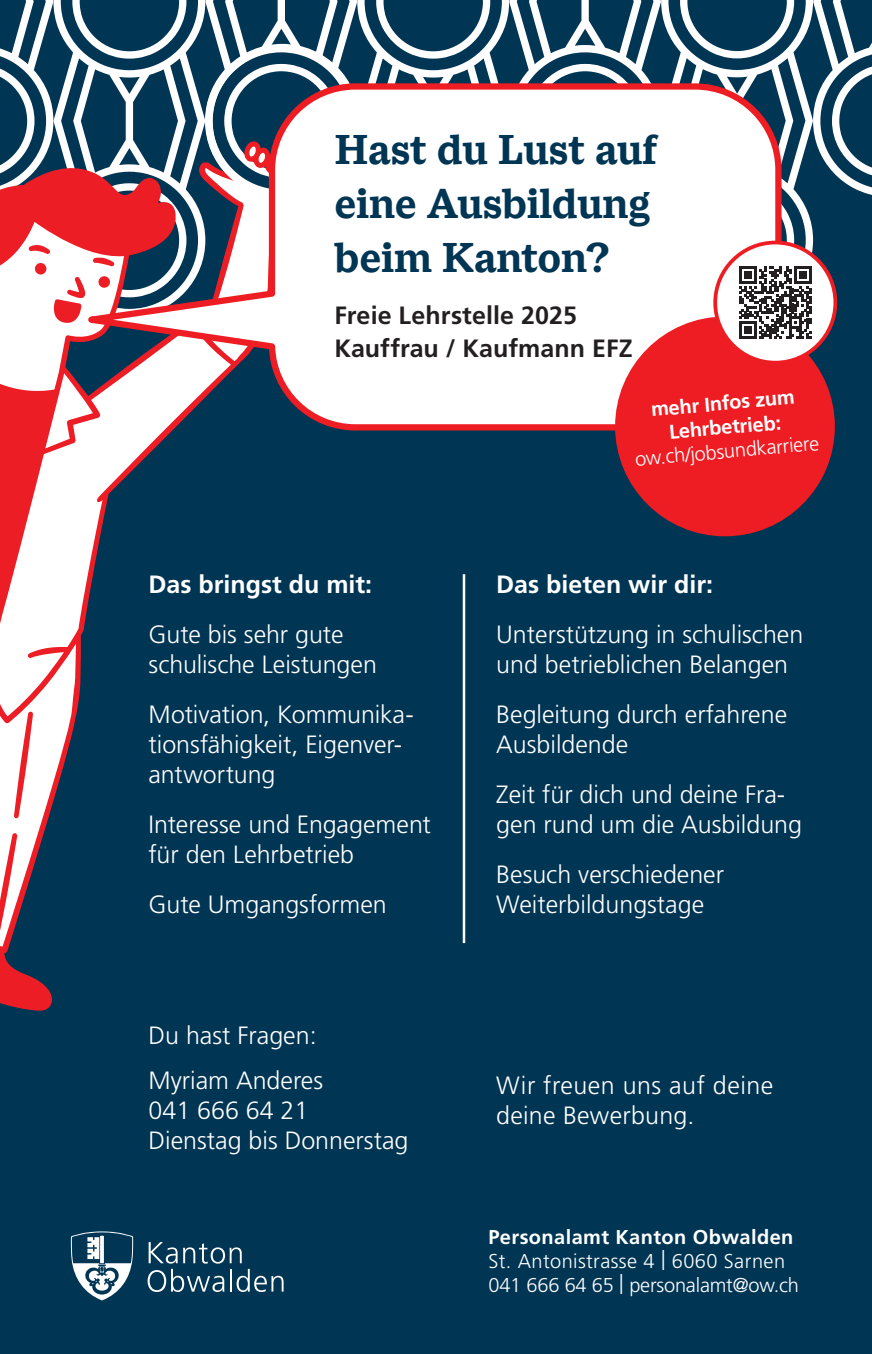
<style>
.page{position:relative;width:872px;height:1354px;background:#003554}
.page>*{position:absolute;margin:0;border:0;box-sizing:border-box;transform-origin:0 0}
.t1{font:700 45px/54px "Macklin Text";color:#003554}
.t2{font:300 25px/30px "Frutiger LT Pro";color:#fff}
.t3{font:700 25px/32.5px "Frutiger LT Pro";letter-spacing:.005em;color:#231f20}
.t4{font:300 25px/30px "Frutiger LT Pro";letter-spacing:.02em;color:#fff}
.t5{font:700 25px "Frutiger LT Pro";color:#fff}
.t6{font:300 20px/24px "Frutiger LT Pro";letter-spacing:.02em;color:#fff}
.t7{font:700 20px/24px "Frutiger LT Pro";letter-spacing:.02em;color:#fff;text-align:center}
</style>
<div class="page">
<svg style="left:509px;top:0;width:152px;height:83px"></svg>
<svg style="left:661px;top:0;width:19px;height:83px"></svg>
<svg style="left:357px;top:0;width:152px;height:83px"></svg>
<svg style="left:186px;top:0;width:19px;height:161px"></svg>
<svg style="left:205px;top:0;width:152px;height:161px"></svg>
<svg style="left:0;top:0;width:186px;height:161px"></svg>
<svg style="left:0;top:161px;width:278px;height:849px"></svg>
<div style="left:205px;top:44px;width:154px;height:154px;border:8px solid #fff;border-radius:50%"></div>
<div style="left:272px;top:86px;width:506px;height:341px;background:#fff;border-radius:83px"></div>
<div style="left:269px;top:83px;width:512px;height:347px;border:6px solid #ee1d23;border-radius:83px"></div>
<svg style="left:147px;top:1242px;width:136px;height:50px"></svg>
<svg style="left:71px;top:1231px;width:62px;height:69px"></svg>
<hr style="left:463px;top:574px;width:2px;height:369px;background:#fff">
<div style="left:615px;top:316px;width:220px;height:220px;background:#ee1d23;border-radius:50%"></div>
<svg style="left:715px;top:242px;width:120px;height:121px;background:#fcdedf"></svg>
<svg style="left:680px;top:0;width:192px;height:339px"></svg>
<h1 class="t1" style="left:334px;top:122px;width:325px">Hast du Lust auf eine Ausbildung beim Kanton?</h1>
<p class="t3" style="left:334px;top:299px;width:300px">Freie Lehrstelle 2025<br>Kauffrau / Kaufmann EFZ</p>
<p class="t5" style="left:148px;top:569px;width:225px">Das bringst du mit:</p>
<p class="t2" style="left:148px;top:619px;width:230px">Gute bis sehr gute schulische Leistungen</p>
<p class="t2" style="left:148px;top:699px;width:267px">Motivation, Kommunika&shy;tionsfähigkeit, Eigenver&shy;antwortung</p>
<p class="t2" style="left:148px;top:809px;width:284px">Interesse und Engagement für den Lehrbetrieb</p>
<p class="t2" style="left:148px;top:889px;width:240px">Gute Umgangsformen</p>
<p class="t2" style="left:148px;top:1013px;width:176px;line-height:45px">Du hast Fragen:<br>Myriam Anderes</p>
<p class="t2" style="left:148px;top:1096px;width:261px">041 666 64 21<br>Dienstag bis Donnerstag</p>
<p class="t7" style="left:650px;top:397px;width:146px;rotate:-5deg">mehr Infos zum<br>Lehrbetrieb:</p>
<p class="t6" style="left:634px;top:447px;width:186px;rotate:-5deg">ow.ch/jobsundkarriere</p>
<p class="t5" style="left:496px;top:569px;width:218px">Das bieten wir dir:</p>
<p class="t2" style="left:496px;top:619px;width:308px">Unterstützung in schulischen und betrieblichen Belangen</p>
<p class="t2" style="left:496px;top:699px;width:292px">Begleitung durch erfahrene<br>Ausbildende</p>
<p class="t2" style="left:496px;top:779px;width:307px">Zeit für dich und deine Fra&shy;gen rund um die Ausbildung</p>
<p class="t2" style="left:496px;top:859px;width:229px">Besuch verschiedener<br>Weiterbildungstage</p>
<p class="t4" style="left:496px;top:1071px;width:278px">Wir freuen uns auf deine deine Bewerbung.</p>
<p class="t7" style="left:488px;top:1224px;width:306px">Personalamt Kanton Obwalden</p>
<p class="t6" style="left:488px;top:1248px;width:312px">St. Antonistrasse 4 | 6060 Sarnen<br>041 666 64 65 | personalamt@ow.ch</p>
</div>
